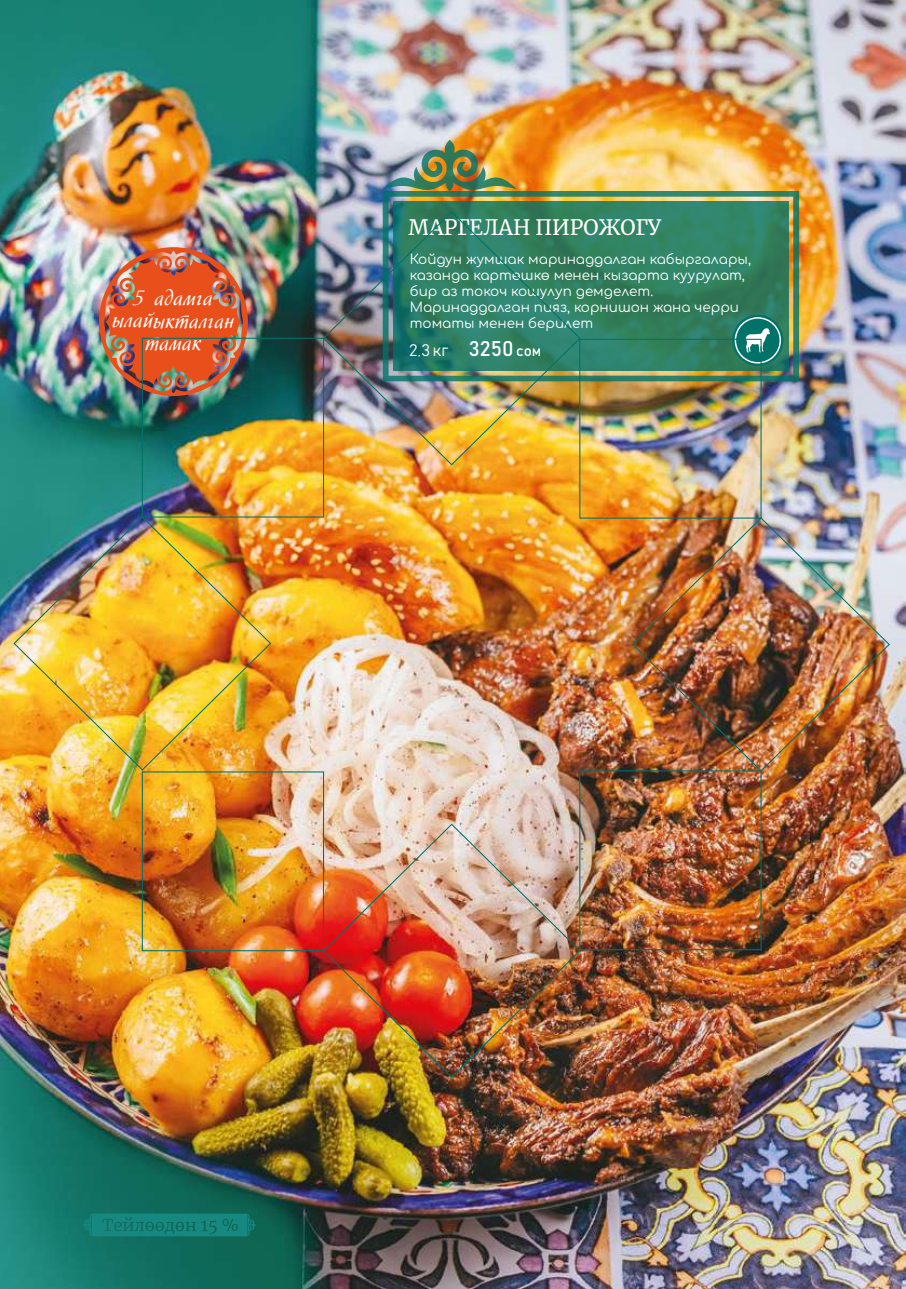
<style>
.page{position:relative;width:906px;height:1289px;background:#fff}
.page>*{position:absolute;margin:0;border:0;box-sizing:border-box;transform-origin:0 0}
.t1{font:21px/22.4px "Hortensia";color:#fff;text-align:center}
.t2{font:21px "Merriweather";color:#fff}
.t3{font:16.5px "Bahnschrift";color:#fff}
.t4{font:13.5px/16.2px "Comfortaa";color:#fff}
.s1{font-size:21px}
.s2{font-size:15px}
</style>
<div class="page">
<img style="left:0;top:0;width:906px;height:1288px">
<svg style="left:383px;top:191px;width:416px;height:20px;background:#5a8e63"></svg>
<img style="left:383px;top:140px;width:134px;height:51px">
<svg style="left:83px;top:1213px;width:173px;height:23px;background:#158177"></svg>
<img style="left:13px;top:211px;width:877px;height:866px">
<h1 class="t1" style="left:112px;top:288px;width:123px">5 адамга ылайыкталган тамак</h1>
<h1 class="t2" style="left:408px;top:213px;width:254px">МАРГЕЛАН ПИРОЖОГУ</h1>
<p class="t4" style="left:410px;top:249px;width:343px">Койдун жумшак маринаддалган кабыргалары, казанда картѳшкѳ менен кызарта куурулат, бир аз токоч кошулуп демделет.<br>Маринаддалган пияз, корнишон жана черри томаты менен берилет</p>
<p class="t3" style="left:409px;top:340px;width:134px">2,3 кг <span class="s1">3250</span> <span class="s2">сом</span></p>
</div>
